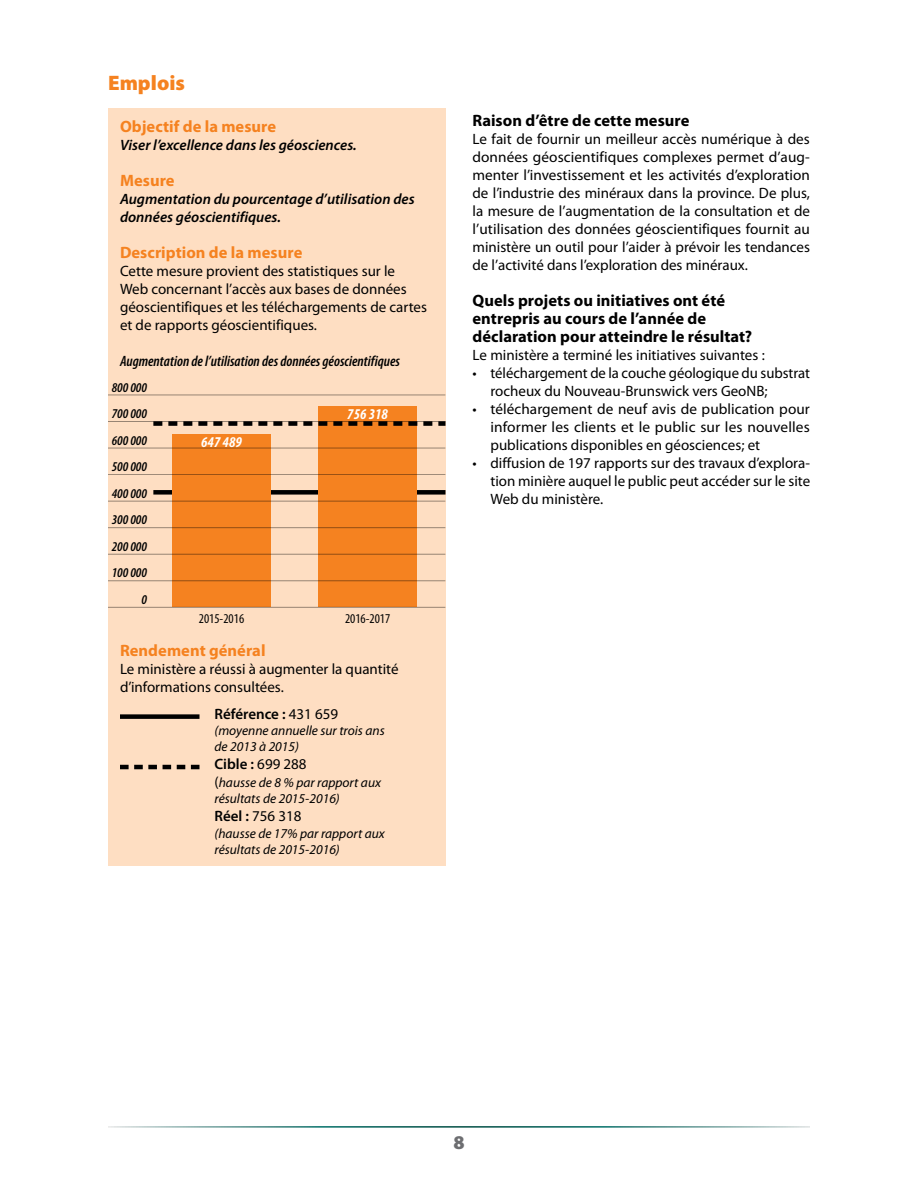
<style>
.page{position:relative;width:918px;height:1188px;background:#fff}
.page>*{position:absolute;margin:0;border:0;box-sizing:border-box;transform-origin:0 0}
.t1{font:900 21px "Myriad Pro";color:#f58220}
.t2{font:900 19.5px "Myriad Pro";color:#6d6e71}
.t3{font:700 16.5px/18px "Myriad Pro";color:#000}
.t4{font:700 16.5px "Myriad Pro";letter-spacing:.005em;color:#f58220}
.t5{font:15px/18px "Myriad Pro";color:#000}
.t6{font:italic 600 15px/18px "Myriad Pro";color:#000}
.t7{font:italic 600 condensed 15px "Myriad Pro";color:#000}
.t8{font:600 15px "Myriad Pro";color:#000}
.t9{font:italic 700 condensed 15px "Myriad Pro";color:#fff}
.t10{font:italic 13.5px/16.2px "Myriad Pro";color:#000}
.t11{font:italic 600 condensed 13.5px "Myriad Pro";color:#010101}
.t12{font:condensed 13.5px "Myriad Pro";color:#010101}
.s1{font-weight:400}
.s2{font-style:normal;font-size:15px}
.s3{font-weight:600}
</style>
<div class="page">
<div style="left:108px;top:108px;width:338px;height:758px;background:#fedec2"></div>
<div style="left:120px;top:714px;width:80px;height:5px;background:#000"></div>
<svg style="left:120px;top:765px;width:80px;height:4px"></svg>
<div style="left:153px;top:490px;width:293px;height:5px;background:#000"></div>
<div style="left:318px;top:406px;width:99px;height:201px;background:#f58220"></div>
<svg style="left:153px;top:421px;width:293px;height:5px"></svg>
<div style="left:172px;top:435px;width:99px;height:172px;background:#f58220"></div>
<hr style="left:108px;top:607px;width:337px;height:1px;background:#989898">
<hr style="left:108px;top:580px;width:337px;height:1px;background:#989898">
<hr style="left:108px;top:554px;width:337px;height:1px;background:#989898">
<hr style="left:108px;top:527px;width:337px;height:1px;background:#989898">
<hr style="left:108px;top:501px;width:337px;height:1px;background:#989898">
<hr style="left:108px;top:474px;width:337px;height:1px;background:#989898">
<hr style="left:108px;top:448px;width:337px;height:1px;background:#989898">
<hr style="left:108px;top:421px;width:337px;height:1px;background:#989898">
<hr style="left:108px;top:395px;width:337px;height:1px;background:#989898">
<h1 class="t1" style="left:108px;top:69px;width:79px">Emplois</h1>
<p class="t4" style="left:120px;top:118px;width:158px">Objectif de la mesure</p>
<p class="t6" style="left:120px;top:136px;width:238px">Viser l’excellence dans les géosciences.</p>
<p class="t4" style="left:120px;top:172px;width:56px">Mesure</p>
<p class="t6" style="left:120px;top:190px;width:296px">Augmentation du pourcentage d’utilisation des données géoscientifiques.</p>
<p class="t4" style="left:120px;top:244px;width:184px">Description de la mesure</p>
<p class="t5" style="left:120px;top:262px;width:309px">Cette mesure provient des statistiques sur le<br>Web concernant l’accès aux bases de données géoscientifiques et les téléchargements de cartes et de rapports géoscientifiques.</p>
<p class="t7" style="left:120px;top:353px;width:282px">Augmentation de l’utilisation des données géoscientifiques</p>
<p class="t11" style="left:112px;top:379px;width:37px">800 000</p>
<p class="t11" style="left:112px;top:405px;width:37px">700 000</p>
<p class="t11" style="left:112px;top:432px;width:37px">600 000</p>
<p class="t11" style="left:112px;top:458px;width:37px">500 000</p>
<p class="t11" style="left:112px;top:485px;width:37px">400 000</p>
<p class="t11" style="left:112px;top:512px;width:37px">300 000</p>
<p class="t11" style="left:112px;top:538px;width:37px">200 000</p>
<p class="t11" style="left:112px;top:565px;width:37px">100 000</p>
<p class="t11" style="left:141px;top:591px;width:7px">0</p>
<p class="t9" style="left:201px;top:433px;width:42px">647 489</p>
<p class="t9" style="left:347px;top:405px;width:42px">756 318</p>
<p class="t12" style="left:199px;top:610px;width:47px">2015-2016</p>
<p class="t12" style="left:345px;top:610px;width:47px">2016-2017</p>
<p class="t4" style="left:120px;top:641px;width:147px">Rendement général</p>
<p class="t5" style="left:120px;top:660px;width:280px">Le ministère a réussi à augmenter la quantité d’informations consultées.</p>
<p class="t8" style="left:214px;top:704px;width:125px">Référence : <span class="s1">431 659</span></p>
<p class="t10" style="left:214px;top:723px;width:172px">(moyenne annuelle sur trois ans de 2013 à 2015)</p>
<p class="t8" style="left:214px;top:755px;width:94px">Cible : <span class="s1">699 288</span></p>
<p class="t10" style="left:214px;top:775px;width:168px"><span class="s2">(</span>hausse de 8 % par rapport aux résultats de 2015-2016)</p>
<p class="t5" style="left:214px;top:807px;width:89px"><span class="s3">Réel :</span> 756 318</p>
<p class="t10" style="left:214px;top:825px;width:172px">(hausse de 17% par rapport aux résultats de 2015-2016)</p>
<p class="t3" style="left:472px;top:112px;width:219px">Raison d’être de cette mesure</p>
<p class="t5" style="left:472px;top:130px;width:339px;text-align:justify">Le fait de fournir un meilleur accès numérique à des données géoscientifiques complexes permet d’aug&shy;menter l’investissement et les activités d’exploration de l’industrie des minéraux dans la province. De plus, la mesure de l’augmentation de la consultation et de l’utilisation des données géoscientifiques fournit au ministère un outil pour l’aider à prévoir les tendances de l’activité dans l’exploration des minéraux.</p>
<p class="t3" style="left:472px;top:292px;width:281px">Quels projets ou initiatives ont été entrepris au cours de l’année de déclaration pour atteindre le résultat?</p>
<p class="t5" style="left:472px;top:346px;width:294px">Le ministère a terminé les initiatives suivantes :</p>
<p class="t5" style="left:490px;top:364px;width:321px;text-indent:-18px">• téléchargement de la couche géologique du substrat rocheux du Nouveau-Brunswick vers GeoNB;</p>
<p class="t5" style="left:490px;top:400px;width:321px;text-align:justify;text-indent:-18px">• téléchargement de neuf avis de publication pour informer les clients et le public sur les nouvelles publications disponibles en géosciences; et</p>
<p class="t5" style="left:490px;top:454px;width:321px;text-align:justify;text-indent:-18px">• diffusion de 197 rapports sur des travaux d’explora&shy;tion minière auquel le public peut accéder sur le site Web du ministère.</p>
<h2 class="t2" style="left:453px;top:1129px;width:13px">8</h2>
</div>
